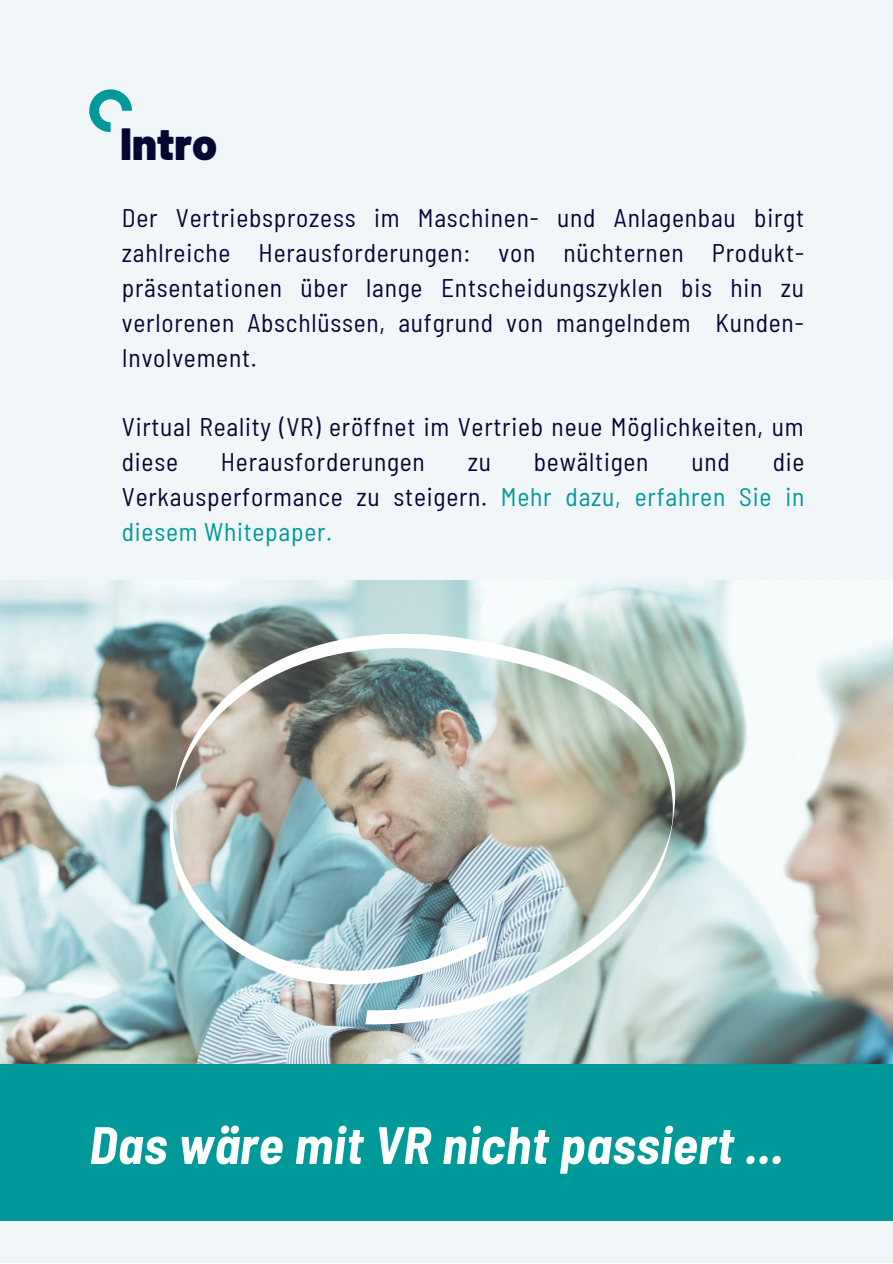
<style>
.page{position:relative;width:893px;height:1264px;background:#fff}
.page>*{position:absolute;margin:0;border:0;box-sizing:border-box;transform-origin:0 0}
.t1{font:italic 700 semi-condensed 52.5px "Barlow";letter-spacing:.01em;color:#fff}
.t2{font:900 45px "Barlow";color:#060633}
.t3{font:semi-condensed 25.5px/34.8px "Barlow";letter-spacing:.03em;color:#060633;text-align:justify}
.t4{font:semi-condensed 25.5px/34.8px "Barlow";letter-spacing:.03em;color:#099;text-align:justify}
.s1{color:#060633}
</style>
<div class="page">
<div style="left:0;top:0;width:892px;height:1262px;background:#f1f6f9"></div>
<svg style="left:89px;top:89px;width:43px;height:43px"></svg>
<img style="left:0;top:580px;width:892px;height:483px">
<img style="left:170px;top:630px;width:508px;height:395px">
<div style="left:0;top:1063px;width:892px;height:157px;background:#099"></div>
<p class="t2" style="left:120px;top:114px;width:99px">Intro</p>
<p class="t3" style="left:122px;top:199px;width:683px">Der Vertriebsprozess im Maschinen- und Anlagenbau birgt zahlreiche Herausforderungen: von nüchternen Produkt&shy;präsentationen über lange Entscheidungszyklen bis hin zu verlorenen Abschlüssen, aufgrund von mangelndem Kunden-Involvement.</p>
<p class="t3" style="left:122px;top:408px;width:683px">Virtual Reality (VR) eröffnet im Vertrieb neue Möglichkeiten, um diese</p>
<p class="t3" style="left:221px;top:443px;width:205px">Herausforderungen</p>
<p class="t3" style="left:467px;top:443px;width:25px">zu</p>
<p class="t3" style="left:534px;top:443px;width:116px">bewältigen</p>
<p class="t3" style="left:691px;top:443px;width:40px">und</p>
<p class="t4" style="left:122px;top:443px;width:684px;text-indent:650px"><span class="s1">die Verkausperformance zu steigern.</span> Mehr dazu, erfahren Sie in diesem Whitepaper.</p>
<p class="t1" style="left:89px;top:1111px;width:695px">Das wäre mit VR nicht passiert ...</p>
</div>
